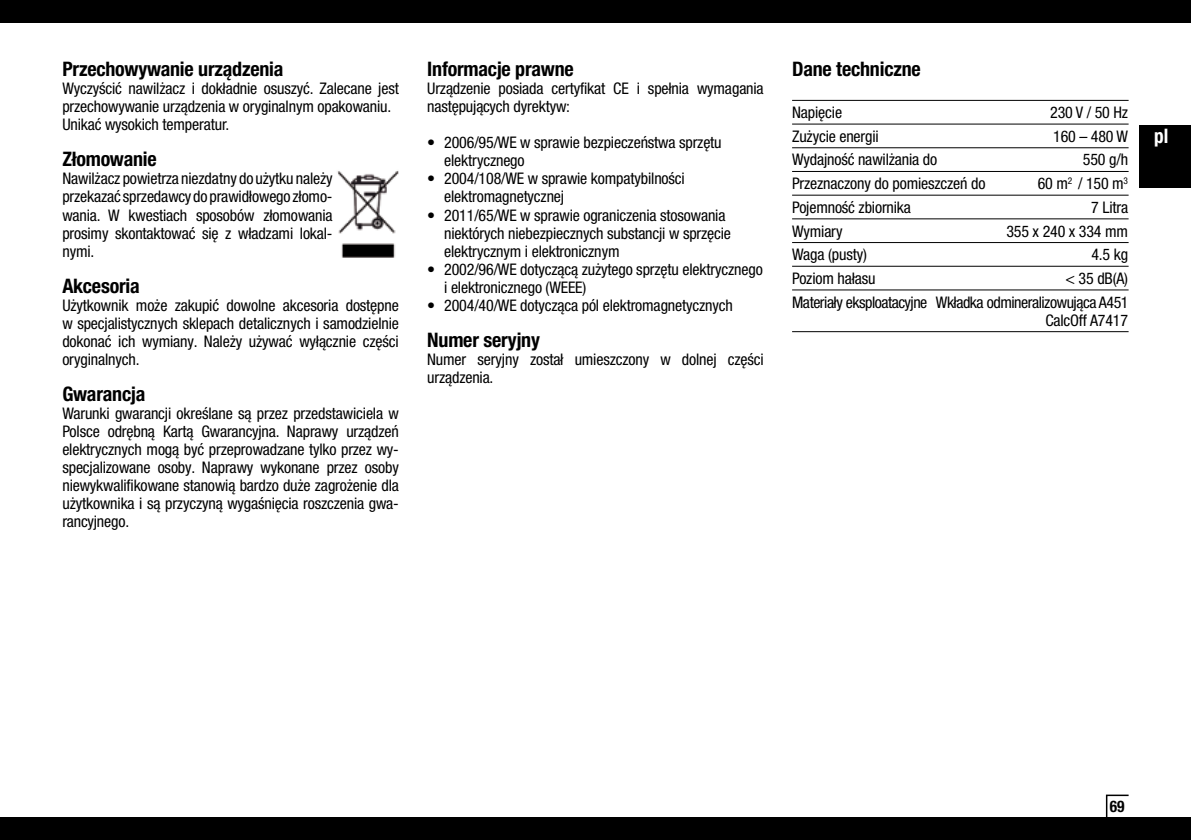
<style>
.page{position:relative;width:1191px;height:840px;background:#fff}
.page>*{position:absolute;margin:0;border:0;box-sizing:border-box;transform-origin:0 0}
.t1{font:700 condensed 20px "Helvetica Neue LTW1 G";letter-spacing:-.01em;color:#000}
.t2{font:700 condensed 20px "Helvetica Neue LTW1 G";color:#fff;scale:.96 1}
.t3{font:condensed 16px/18px "Helvetica Neue LTW1 G";letter-spacing:-.01em;color:#000}
.t4{font:condensed 16px/23.6px "Helvetica Neue LTW1 G";letter-spacing:-.03em;color:#000;text-align:right}
.t5{font:700 condensed 16px "Helvetica Neue LTW1 G";color:#000;scale:.96 1}
</style>
<div class="page">
<div style="left:0;top:0;width:1191px;height:23px;background:#000"></div>
<div style="left:0;top:816px;width:1191px;height:23px;background:#000"></div>
<svg style="left:1105px;top:794px;width:25px;height:23px"></svg>
<div style="left:1140px;top:125px;width:51px;height:62px;background:#000"></div>
<img style="left:337px;top:170px;width:62px;height:88px">
<hr style="left:792px;top:100px;width:336px;height:1px;background:#000">
<hr style="left:792px;top:124px;width:336px;height:1px;background:#000">
<hr style="left:792px;top:147px;width:336px;height:1px;background:#000">
<hr style="left:792px;top:171px;width:336px;height:1px;background:#000">
<hr style="left:792px;top:195px;width:336px;height:1px;background:#000">
<hr style="left:792px;top:218px;width:336px;height:1px;background:#000">
<hr style="left:792px;top:242px;width:336px;height:1px;background:#000">
<hr style="left:792px;top:266px;width:336px;height:1px;background:#000">
<hr style="left:792px;top:289px;width:336px;height:1px;background:#000">
<hr style="left:792px;top:331px;width:336px;height:1px;background:#000">
<p class="t1" style="left:62px;top:57px;width:222px">Przechowywanie urządzenia</p>
<p class="t3" style="left:62px;top:80px;width:338px">Wyczyścić nawilżacz i dokładnie osuszyć. Zalecane jest przechowywanie urządzenia w oryginalnym opakowaniu.<br>Unikać wysokich temperatur.</p>
<p class="t1" style="left:62px;top:147px;width:96px">Złomowanie</p>
<p class="t3" style="left:62px;top:170px;width:272px;text-align:justify">Nawilżacz powietrza niezdatny do użytku należy przekazać sprzedawcy do prawidłowego złomo&shy;wania. W kwestiach sposobów złomowania prosimy skontaktować się z władzami lokal&shy;nymi.</p>
<p class="t1" style="left:62px;top:273px;width:79px">Akcesoria</p>
<p class="t3" style="left:62px;top:296px;width:338px;text-align:justify">Użytkownik może zakupić dowolne akcesoria dostępne w specjalistycznych sklepach detalicznych i samodzielnie dokonać ich wymiany. Należy używać wyłącznie części oryginalnych.</p>
<p class="t1" style="left:62px;top:381px;width:84px">Gwarancja</p>
<p class="t3" style="left:62px;top:404px;width:338px;text-align:justify">Warunki gwarancji określane są przez przedstawiciela w Polsce odrębną Kartą Gwarancyjna. Naprawy urządzeń elektrycznych mogą być przeprowadzane tylko przez wy&shy;specjalizowane osoby. Naprawy wykonane przez osoby niewykwalifikowane stanowią bardzo duże zagrożenie dla użytkownika i są przyczyną wygaśnięcia roszczenia gwa&shy;rancyjnego.</p>
<p class="t1" style="left:427px;top:57px;width:148px">Informacje prawne</p>
<p class="t3" style="left:427px;top:80px;width:338px">Urządzenie posiada certyfikat CE i spełnia wymagania następujących dyrektyw:</p>
<p class="t3" style="left:444px;top:134px;width:279px;text-indent:-17px">• 2006/95/WE w sprawie bezpieczeństwa sprzętu elektrycznego</p>
<p class="t3" style="left:444px;top:170px;width:242px;text-indent:-17px">• 2004/108/WE w sprawie kompatybilności elektromagnetycznej</p>
<p class="t3" style="left:444px;top:206px;width:288px;text-indent:-17px">• 2011/65/WE w sprawie ograniczenia stosowania niektórych niebezpiecznych substancji w sprzęcie elektrycznym i elektronicznym</p>
<p class="t3" style="left:444px;top:260px;width:320px;text-indent:-17px">• 2002/96/WE dotyczącą zużytego sprzętu elektrycznego i elektronicznego (WEEE)</p>
<p class="t3" style="left:427px;top:296px;width:307px">• 2004/40/WE dotycząca pól elektromagnetycznych</p>
<p class="t1" style="left:427px;top:327px;width:114px">Numer seryjny</p>
<p class="t3" style="left:427px;top:350px;width:338px">Numer seryjny został umieszczony w dolnej części urządzenia.</p>
<p class="t1" style="left:792px;top:57px;width:130px">Dane techniczne</p>
<p class="t3" style="left:792px;top:103px;width:51px">Napięcie</p>
<p class="t3" style="left:1050px;top:103px;width:79px">230 V / 50 Hz</p>
<p class="t3" style="left:792px;top:127px;width:88px">Zużycie energii</p>
<p class="t3" style="left:1053px;top:127px;width:76px">160 – 480 W</p>
<p class="t3" style="left:792px;top:151px;width:147px">Wydajność nawilżania do</p>
<p class="t3" style="left:1083px;top:151px;width:47px">550 g/h</p>
<p class="t3" style="left:792px;top:174px;width:195px">Przeznaczony do pomieszczeń do</p>
<p class="t3" style="left:1037px;top:174px;width:92px">60 m<sup>2</sup> / 150 m<sup>3</sup></p>
<p class="t3" style="left:792px;top:198px;width:120px">Pojemność zbiornika</p>
<p class="t3" style="left:1091px;top:198px;width:38px">7 Litra</p>
<p class="t3" style="left:792px;top:222px;width:52px">Wymiary</p>
<p class="t3" style="left:1006px;top:222px;width:123px">355 x 240 x 334 mm</p>
<p class="t3" style="left:792px;top:245px;width:76px">Waga (pusty)</p>
<p class="t3" style="left:1091px;top:245px;width:38px">4.5 kg</p>
<p class="t3" style="left:792px;top:269px;width:85px">Poziom hałasu</p>
<p class="t4" style="left:792px;top:266px;width:338px">&lt; 35 dB(A)<br>Materiały eksploatacyjne Wkładka odmineralizowująca A451</p>
<p class="t3" style="left:1045px;top:311px;width:84px">CalcOff A7417</p>
<p class="t2" style="left:1154px;top:124px;width:16px">pl</p>
<p class="t5" style="left:1110px;top:795px;width:17px">69</p>
</div>
